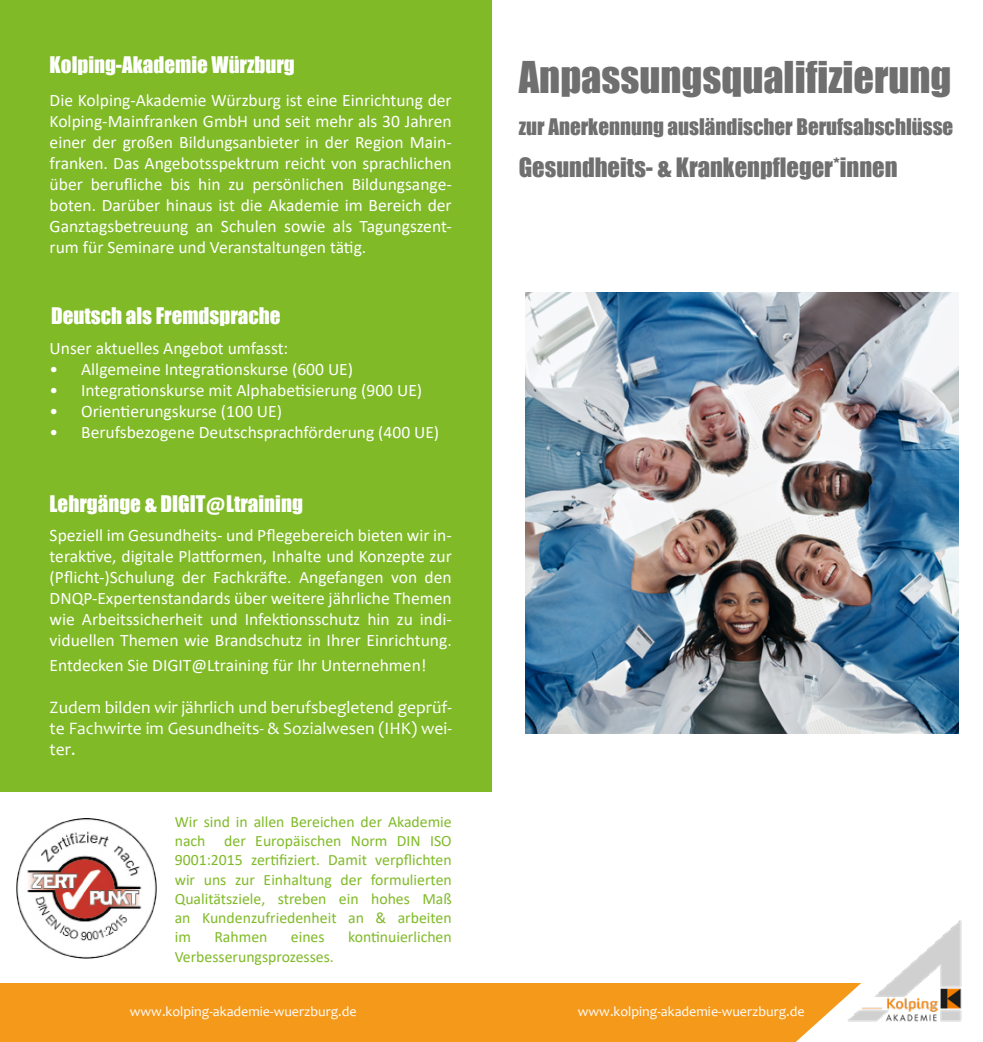
<style>
.page{position:relative;width:983px;height:1042px;background:#fff}
.page>*{position:absolute;margin:0;border:0;box-sizing:border-box;transform-origin:0 0}
.t1{font:40.25px "Impact";color:#706f6f}
.t2{font:24.5px "Impact";color:#706f6f}
.t3{font:21px "Impact";color:#fff}
.t4{font:21px "Impact";color:#706f6f}
.t5{font:17.5px/21px "Calibri";color:#fff;text-align:justify}
.t6{font:17.5px/21px "Candara";color:#fff;text-align:justify}
.t7{font:15.75px/19.2px "Calibri";color:#80ba27;text-align:justify}
.t8{font:14px "Candara";color:#fff}
.s1{font-family:"Calibri";font-weight:700;font-size:22.75px}
</style>
<div class="page">
<div style="left:0;top:983px;width:957px;height:59px;background:#f5991a"></div>
<div style="left:0;top:0;width:491px;height:814px;background:#80ba27"></div>
<div style="left:0;top:792px;width:509px;height:184px;background:#fff"></div>
<img style="left:17px;top:819px;width:140px;height:139px">
<svg style="left:796px;top:1010px;width:161px;height:32px"></svg>
<img style="left:831px;top:920px;width:131px;height:103px">
<img style="left:525px;top:293px;width:432px;height:440px">
<p class="t3" style="left:50px;top:49px;width:247px">Kolping-Akademie Würzburg</p>
<p class="t5" style="left:50px;top:89px;width:403px">Die Kolping-Akademie Würzburg ist eine Einrichtung der Kolping-Mainfranken GmbH und seit mehr als 30 Jahren einer der großen Bildungsanbieter in der Region Main&shy;franken. Das Angebotsspektrum reicht von sprachlichen über berufliche bis hin zu persönlichen Bildungsange&shy;boten. Darüber hinaus ist die Akademie im Bereich der Ganztagsbetreuung an Schulen sowie als Tagungszent&shy;rum für Seminare und Veranstaltungen tätig.</p>
<p class="t3" style="left:51px;top:300px;width:231px">Deutsch als Fremdsprache</p>
<p class="t5" style="left:50px;top:337px;width:240px">Unser aktuelles Angebot umfasst:</p>
<p class="t5" style="left:50px;top:358px;width:305px">• Allgemeine Integrationskurse (600 UE)</p>
<p class="t5" style="left:50px;top:379px;width:374px">• Integrationskurse mit Alphabetisierung (900 UE)</p>
<p class="t5" style="left:50px;top:400px;width:234px">• Orientierungskurse (100 UE)</p>
<p class="t5" style="left:50px;top:421px;width:391px">• Berufsbezogene Deutschsprachförderung (400 UE)</p>
<p class="t3" style="left:50px;top:488px;width:255px">Lehrgänge &amp; DIGIT<span class="s1">@</span>Ltraining</p>
<p class="t5" style="left:50px;top:525px;width:403px">Speziell im Gesundheits- und Pflegebereich bieten wir in&shy;teraktive, digitale Plattformen, Inhalte und Konzepte zur (Pflicht-)Schulung der Fachkräfte. Angefangen von den DNQP-Expertenstandards über weitere jährliche Themen wie Arbeitssicherheit und Infektionsschutz hin zu indi&shy;viduellen Themen wie Brandschutz in Ihrer Einrichtung.</p>
<p class="t5" style="left:50px;top:654px;width:378px">Entdecken Sie DIGIT@Ltraining für Ihr Unternehmen!</p>
<p class="t6" style="left:50px;top:696px;width:403px">Zudem bilden wir jährlich und berufsbegletend geprüf&shy;te Fachwirte im Gesundheits- &amp; Sozialwesen (IHK) wei&shy;ter.</p>
<p class="t7" style="left:175px;top:811px;width:278px">Wir sind in allen Bereichen der Akademie nach der Europäischen Norm DIN ISO 9001:2015 zertifiziert. Damit verpflichten wir uns zur Einhaltung der formulierten Qualitätsziele, streben ein hohes Maß an Kundenzufriedenheit an &amp; arbeiten im</p>
<p class="t7" style="left:214px;top:927px;width:55px">Rahmen</p>
<p class="t7" style="left:291px;top:927px;width:35px">eines</p>
<p class="t7" style="left:348px;top:927px;width:105px">kontinuierlichen</p>
<p class="t7" style="left:175px;top:946px;width:160px">Verbesserungsprozesses.</p>
<p class="t8" style="left:130px;top:1003px;width:228px">www.kolping-akademie-wuerzburg.de</p>
<h1 class="t1" style="left:518px;top:46px;width:434px">Anpassungsqualifizierung</h1>
<p class="t4" style="left:518px;top:110px;width:436px">zur Anerkennung ausländischer Berufsabschlüsse</p>
<h2 class="t2" style="left:518px;top:148px;width:380px">Gesundheits- &amp; Krankenpfleger*innen</h2>
<p class="t8" style="left:577px;top:1003px;width:228px">www.kolping-akademie-wuerzburg.de</p>
</div>
